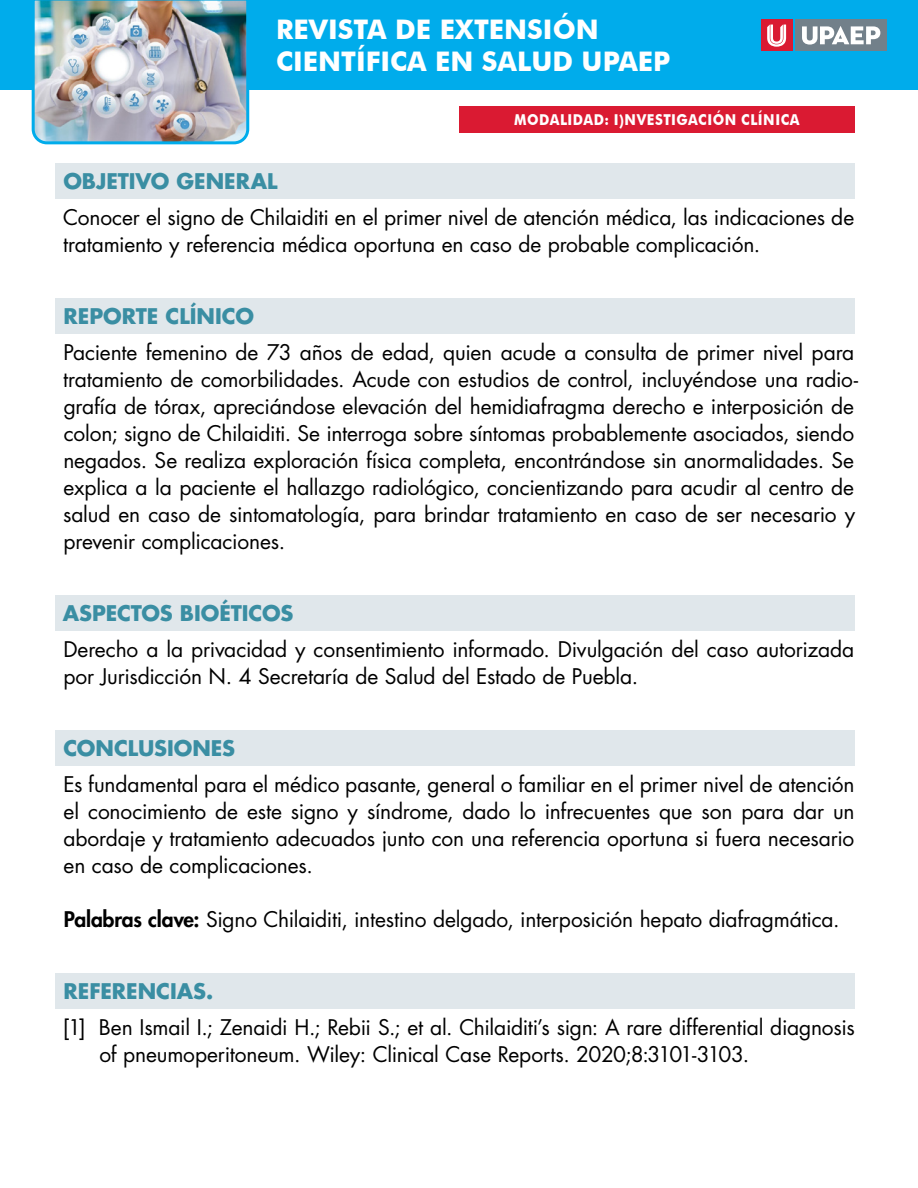
<style>
.page{position:relative;width:918px;height:1188px;background:#fff}
.page>*{position:absolute;margin:0;border:0;box-sizing:border-box;transform-origin:0 0}
.t1{font:700 27px/32.4px "Futura BT";color:#fff}
.cuerpo{font:21px/27px "Futura Std";letter-spacing:-.01em;color:#000}
.referencias{font:21px/27px "Futura Std";letter-spacing:-.015em;color:#000}
.apartado{font:700 21px "Futura Std";color:#3a8ea3}
.t2{font:700 15px "Futura BT";color:#fff;scale:.9 1}
.s1{font-weight:800}
</style>
<div class="page">
<div style="left:0;top:0;width:918px;height:90px;background:#00aceb"></div>
<img style="left:31px;top:0;width:219px;height:145px">
<div style="left:796px;top:20px;width:91px;height:31px;background:#72808a"></div>
<svg style="left:802px;top:26px;width:78px;height:19px"></svg>
<div style="left:761px;top:20px;width:31px;height:31px;background:#da1a32"></div>
<svg style="left:767px;top:25px;width:19px;height:22px"></svg>
<div style="left:459px;top:106px;width:396px;height:27px;background:#da1a32"></div>
<div style="left:56px;top:163px;width:799px;height:36px;background:#e0e7eb"></div>
<div style="left:56px;top:298px;width:799px;height:36px;background:#e0e7eb"></div>
<div style="left:56px;top:595px;width:799px;height:36px;background:#e0e7eb"></div>
<div style="left:56px;top:730px;width:799px;height:36px;background:#e0e7eb"></div>
<div style="left:56px;top:973px;width:799px;height:36px;background:#e0e7eb"></div>
<p class="t1" style="left:276px;top:13px;width:396px">REVISTA DE EXTENSIÓN<br>CIENTÍFICA EN SALUD UPAEP</p>
<p class="t2" style="left:514px;top:111px;width:26px">MODALIDAD</p>
<p class="t2" style="left:605px;top:111px;width:34px">: I)NVESTIGACIÓN</p>
<p class="t2" style="left:741px;top:111px;width:21px">CLÍNICA</p>
<p class="apartado" style="left:63px;top:167px;width:216px">OBJETIVO GENERAL</p>
<p class="cuerpo" style="left:63px;top:204px;width:793px">Conocer el signo de Chilaiditi en el primer nivel de atención médica, las indicaciones de tratamiento y referencia médica oportuna en caso de probable complicación.</p>
<p class="apartado" style="left:64px;top:302px;width:192px">REPORTE CLÍNICO</p>
<p class="cuerpo" style="left:63px;top:339px;width:797px">Paciente femenino de 73 años de edad, quien acude a consulta de primer nivel para tratamiento de comorbilidades. Acude con estudios de control, incluyéndose una radio&shy;grafía de tórax, apreciándose elevación del hemidiafragma derecho e interposición de colon; signo de Chilaiditi. Se interroga sobre síntomas probablemente asociados, siendo negados. Se realiza exploración física completa, encontrándose sin anormalidades. Se explica a la paciente el hallazgo radiológico, concientizando para acudir al centro de salud en caso de sintomatología, para brindar tratamiento en caso de ser necesario y prevenir complicaciones.</p>
<p class="apartado" style="left:63px;top:599px;width:232px">ASPECTOS BIOÉTICOS</p>
<p class="cuerpo" style="left:63px;top:636px;width:792px">Derecho a la privacidad y consentimiento informado. Divulgación del caso autorizada por Jurisdicción N. 4 Secretaría de Salud del Estado de Puebla.</p>
<p class="apartado" style="left:63px;top:734px;width:173px">CONCLUSIONES</p>
<p class="cuerpo" style="left:63px;top:771px;width:793px;text-align:justify">Es fundamental para el médico pasante, general o familiar en el primer nivel de atención el conocimiento de este signo y síndrome, dado lo infrecuentes que son para dar un abordaje y tratamiento adecuados junto con una referencia oportuna si fuera necesario en caso de complicaciones.</p>
<p class="cuerpo" style="left:64px;top:906px;width:777px"><span class="s1">Palabras clave:</span> Signo Chilaiditi, intestino delgado, interposición hepato diafragmática.</p>
<p class="apartado" style="left:64px;top:977px;width:151px">REFERENCIAS.</p>
<p class="referencias" style="left:99px;top:1014px;width:757px;text-indent:-37px">[1] Ben Ismail I.; Zenaidi H.; Rebii S.; et al. Chilaiditi’s sign: A rare differential diagnosis of pneumoperitoneum. Wiley: Clinical Case Reports. 2020;8:3101-3103.</p>
</div>
